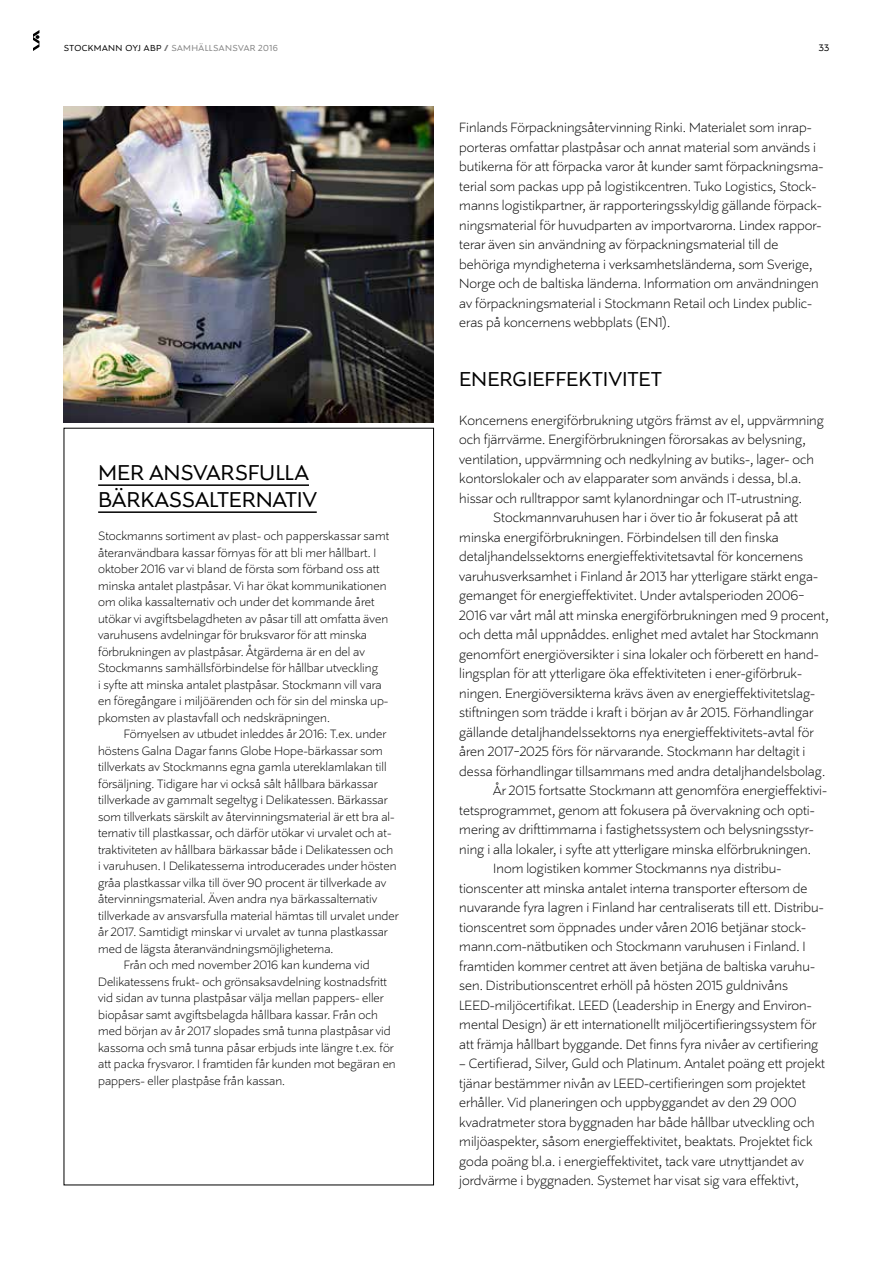
<style>
.page{position:relative;width:893px;height:1263px;background:#fff}
.page>*{position:absolute;margin:0;border:0;box-sizing:border-box;transform-origin:0 0}
.t1{font:24px/27px "Stockmann Sans";color:#000}
.t2{font:22.5px "Stockmann Sans";letter-spacing:.005em;color:#000}
.t3{font:300 15px/19.5px "Stockmann Sans";color:#000}
.t4{font:300 13.5px/16.5px "Stockmann Sans";color:#000}
.t5{font:10.5px "Stockmann Sans";color:#000}
.t6{font:9.75px "Stockmann Sans";letter-spacing:.04em;color:#828282}
.s1{color:#000}
.s2{font-weight:700;color:#6e6e6e}
</style>
<div class="page">
<svg style="left:33px;top:30px;width:6px;height:21px"></svg>
<img style="left:64px;top:106px;width:370px;height:316px">
<hr style="left:98px;top:484px;width:211px;height:2px;background:#000">
<hr style="left:98px;top:511px;width:219px;height:2px;background:#000">
<p class="t6" style="left:64px;top:42px;width:216px"><span class="s1">STOCKMANN OYJ ABP</span> <span class="s2">/</span> SAMHÄLLSANSVAR 2016</p>
<p class="t5" style="left:819px;top:42px;width:12px">33</p>
<h1 class="t1" style="left:98px;top:459px;width:220px">MER ANSVARSFULLA<br>BÄRKASSALTERNATIV</h1>
<p class="t4" style="left:98px;top:528px;width:292px">Stockmanns sortiment av plast- och papperskassar samt återanvändbara kassar förnyas för att bli mer hållbart. I oktober 2016 var vi bland de första som förband oss att minska antalet plastpåsar. Vi har ökat kommunikationen om olika kassalternativ och under det kommande året utökar vi avgiftsbelagdheten av påsar till att omfatta även varuhusens avdelningar för bruksvaror för att minska förbrukningen av plastpåsar. Åtgärderna är en del av Stockmanns samhällsförbindelse för hållbar utveckling<br>i syfte att minska antalet plastpåsar. Stockmann vill vara en föregångare i miljöärenden och för sin del minska up&shy;pkomsten av plastavfall och nedskräpningen.</p>
<p class="t4" style="left:124px;top:726px;width:264px">Förnyelsen av utbudet inleddes år 2016: T.ex. under</p>
<p class="t4" style="left:98px;top:742px;width:286px">höstens Galna Dagar fanns Globe Hope-bärkassar som</p>
<p class="t4" style="left:98px;top:759px;width:290px">tillverkats av Stockmanns egna gamla utereklamlakan till</p>
<p class="t4" style="left:98px;top:775px;width:281px">försäljning. Tidigare har vi också sålt hållbara bärkassar</p>
<p class="t4" style="left:98px;top:792px;width:291px">tillverkade av gammalt segeltyg i Delikatessen. Bärkassar</p>
<p class="t4" style="left:98px;top:808px;width:298px">som tillverkats särskilt av återvinningsmaterial är ett bra al-</p>
<p class="t4" style="left:98px;top:825px;width:295px">ternativ till plastkassar, och därför utökar vi urvalet och at-</p>
<p class="t4" style="left:98px;top:841px;width:297px">traktiviteten av hållbara bärkassar både i Delikatessen och</p>
<p class="t4" style="left:98px;top:858px;width:300px">i varuhusen. I Delikatesserna introducerades under hösten</p>
<p class="t4" style="left:98px;top:874px;width:290px">gråa plastkassar vilka till över 90 procent är tillverkade av</p>
<p class="t4" style="left:98px;top:891px;width:281px">återvinningsmaterial. Även andra nya bärkassalternativ</p>
<p class="t4" style="left:98px;top:907px;width:302px">tillverkade av ansvarsfulla material hämtas till urvalet under</p>
<p class="t4" style="left:98px;top:924px;width:291px">år 2017. Samtidigt minskar vi urvalet av tunna plastkassar</p>
<p class="t4" style="left:98px;top:940px;width:237px">med de lägsta återanvändningsmöjligheterna.</p>
<p class="t4" style="left:124px;top:957px;width:247px">Från och med november 2016 kan kunderna vid</p>
<p class="t4" style="left:98px;top:973px;width:290px">Delikatessens frukt- och grönsaksavdelning kostnadsfritt</p>
<p class="t4" style="left:98px;top:990px;width:287px">vid sidan av tunna plastpåsar välja mellan pappers- eller</p>
<p class="t4" style="left:98px;top:1006px;width:281px">biopåsar samt avgiftsbelagda hållbara kassar. Från och</p>
<p class="t4" style="left:98px;top:1023px;width:294px">med början av år 2017 slopades små tunna plastpåsar vid</p>
<p class="t4" style="left:98px;top:1039px;width:297px">kassorna och små tunna påsar erbjuds inte längre t.ex. för</p>
<p class="t4" style="left:98px;top:1056px;width:299px">att packa frysvaror. I framtiden får kunden mot begäran en</p>
<p class="t4" style="left:98px;top:1072px;width:189px">pappers- eller plastpåse från kassan.</p>
<p class="t3" style="left:459px;top:118px;width:366px">Finlands Förpackningsåtervinning Rinki. Materialet som inrap&shy;porteras omfattar plastpåsar och annat material som används i butikerna för att förpacka varor åt kunder samt förpackningsma&shy;terial som packas upp på logistikcentren. Tuko Logistics, Stock&shy;manns logistikpartner, är rapporteringsskyldig gällande förpack&shy;ningsmaterial för huvudparten av importvarorna. Lindex rappor&shy;terar även sin användning av förpackningsmaterial till de behöriga myndigheterna i verksamhetsländerna, som Sverige, Norge och de baltiska länderna. Information om användningen av förpackningsmaterial i Stockmann Retail och Lindex public&shy;eras på koncernens webbplats (EN1).</p>
<h2 class="t2" style="left:459px;top:365px;width:204px">ENERGIEFFEKTIVITET</h2>
<p class="t3" style="left:459px;top:410px;width:366px">Koncernens energiförbrukning utgörs främst av el, uppvärmning</p>
<p class="t3" style="left:459px;top:430px;width:348px">och fjärrvärme. Energiförbrukningen förorsakas av belysning,</p>
<p class="t3" style="left:459px;top:449px;width:356px">ventilation, uppvärmning och nedkylning av butiks-, lager- och</p>
<p class="t3" style="left:459px;top:469px;width:344px">kontorslokaler och av elapparater som används i dessa, bl.a.</p>
<p class="t3" style="left:459px;top:488px;width:344px">hissar och rulltrappor samt kylanordningar och IT-utrustning.</p>
<p class="t3" style="left:493px;top:508px;width:306px">Stockmannvaruhusen har i över tio år fokuserat på att</p>
<p class="t3" style="left:459px;top:527px;width:321px">minska energiförbrukningen. Förbindelsen till den finska</p>
<p class="t3" style="left:459px;top:547px;width:345px">detaljhandelssektorns energieffektivitetsavtal för koncernens</p>
<p class="t3" style="left:459px;top:566px;width:360px">varuhusverksamhet i Finland år 2013 har ytterligare stärkt enga-</p>
<p class="t3" style="left:459px;top:586px;width:347px">gemanget för energieffektivitet. Under avtalsperioden 2006-</p>
<p class="t3" style="left:459px;top:605px;width:371px">2016 var vårt mål att minska energiförbrukningen med 9 procent,</p>
<p class="t3" style="left:459px;top:625px;width:361px">och detta mål uppnåddes. enlighet med avtalet har Stockmann</p>
<p class="t3" style="left:459px;top:644px;width:361px">genomfört energiöversikter i sina lokaler och förberett en hand-</p>
<p class="t3" style="left:459px;top:664px;width:344px">lingsplan för att ytterligare öka effektiviteten i ener-giförbruk-</p>
<p class="t3" style="left:459px;top:683px;width:357px">ningen. Energiöversikterna krävs även av energieffektivitetslag-</p>
<p class="t3" style="left:459px;top:703px;width:355px">stiftningen som trädde i kraft i början av år 2015. Förhandlingar</p>
<p class="t3" style="left:459px;top:722px;width:356px">gällande detaljhandelssektorns nya energieffektivitets-avtal för</p>
<p class="t3" style="left:459px;top:742px;width:348px">åren 2017-2025 förs för närvarande. Stockmann har deltagit i</p>
<p class="t3" style="left:459px;top:761px;width:367px">dessa förhandlingar tillsammans med andra detaljhandelsbolag.</p>
<p class="t3" style="left:493px;top:781px;width:335px">År 2015 fortsatte Stockmann att genomföra energieffektivi-</p>
<p class="t3" style="left:459px;top:800px;width:357px">tetsprogrammet, genom att fokusera på övervakning och opti-</p>
<p class="t3" style="left:459px;top:820px;width:356px">mering av drifttimmarna i fastighetssystem och belysningsstyr-</p>
<p class="t3" style="left:459px;top:839px;width:353px">ning i alla lokaler, i syfte att ytterligare minska elförbrukningen.</p>
<p class="t3" style="left:493px;top:859px;width:290px">Inom logistiken kommer Stockmanns nya distribu-</p>
<p class="t3" style="left:459px;top:878px;width:350px">tionscenter att minska antalet interna transporter eftersom de</p>
<p class="t3" style="left:459px;top:898px;width:366px">nuvarande fyra lagren i Finland har centraliserats till ett. Distribu-</p>
<p class="t3" style="left:459px;top:917px;width:348px">tionscentret som öppnades under våren 2016 betjänar stock-</p>
<p class="t3" style="left:459px;top:937px;width:348px">mann.com-nätbutiken och Stockmann varuhusen i Finland. I</p>
<p class="t3" style="left:459px;top:956px;width:357px">framtiden kommer centret att även betjäna de baltiska varuhu-</p>
<p class="t3" style="left:459px;top:976px;width:330px">sen. Distributionscentret erhöll på hösten 2015 guldnivåns</p>
<p class="t3" style="left:459px;top:995px;width:354px">LEED-miljöcertifikat. LEED (Leadership in Energy and Environ-</p>
<p class="t3" style="left:459px;top:1015px;width:359px">mental Design) är ett internationellt miljöcertifieringssystem för</p>
<p class="t3" style="left:459px;top:1034px;width:361px">att främja hållbart byggande. Det finns fyra nivåer av certifiering</p>
<p class="t3" style="left:459px;top:1054px;width:367px">– Certifierad, Silver, Guld och Platinum. Antalet poäng ett projekt tjänar bestämmer nivån av LEED-certifieringen som projektet erhåller. Vid planeringen och uppbyggandet av den 29 000 kvadratmeter stora byggnaden har både hållbar utveckling och miljöaspekter, såsom energieffektivitet, beaktats. Projektet fick goda poäng bl.a. i energieffektivitet, tack vare utnyttjandet av jordvärme i byggnaden. Systemet har visat sig vara effektivt,</p>
</div>
